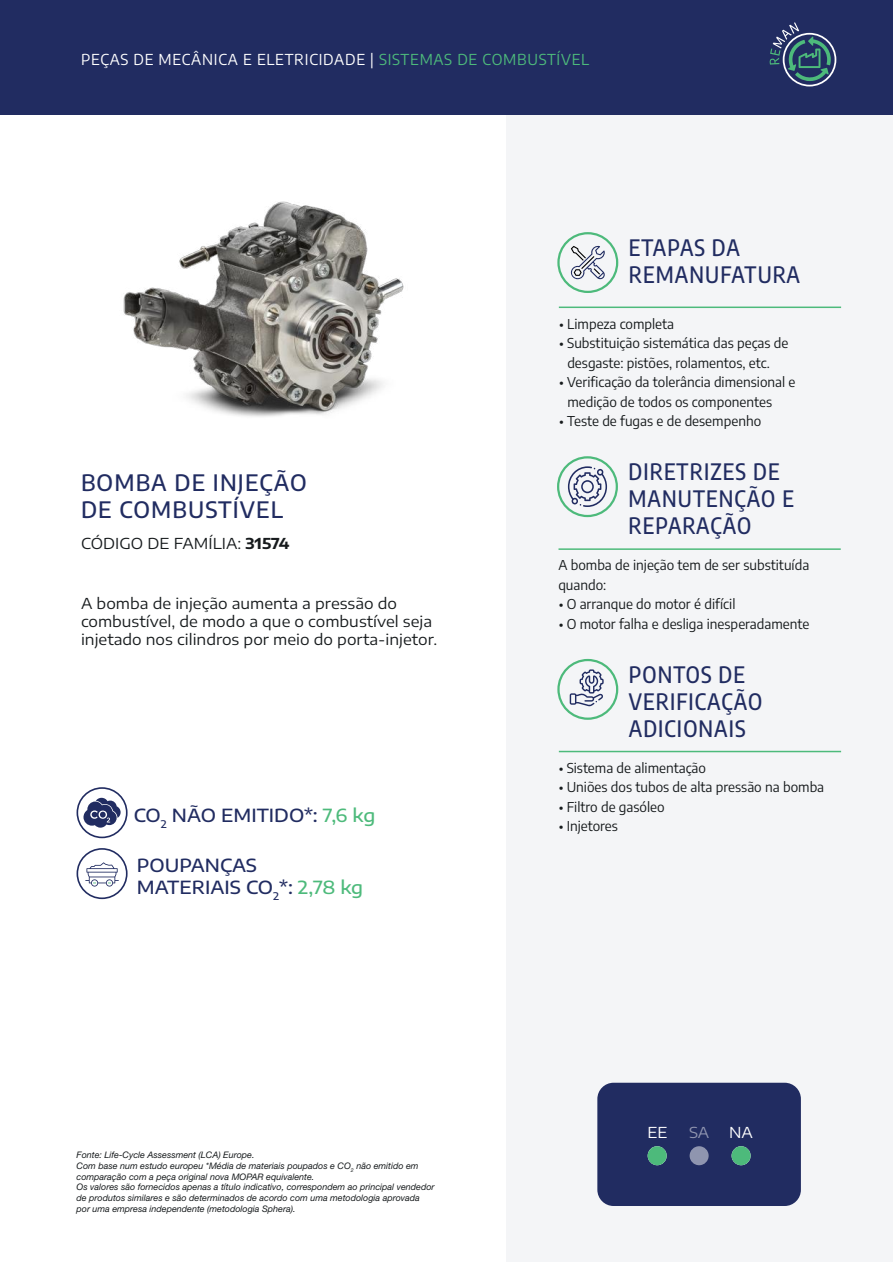
<style>
.page{position:relative;width:893px;height:1263px;background:#fff}
.page>*{position:absolute;margin:0;border:0;box-sizing:border-box;transform-origin:0 0}
.t1{font:500 22.5px/27px "Encode Sans Condensed";letter-spacing:.05em;color:#212c61}
.t2{font:500 22.5px/27px "Encode Sans";letter-spacing:.05em;color:#212c61}
.t3{font:500 18px/21.6px "Encode Sans Expanded";color:#212c61}
.t4{font:15px/18px "Encode Sans Expanded";color:#171b1d}
.t5{font:15px "Encode Sans";letter-spacing:.05em;color:#fff}
.t6{font:15px "Encode Sans Expanded";color:#fff}
.t7{font:13.5px/19.5px "Encode Sans";color:#171b1d}
.t8{font:italic 9px/10.8px "Helvetica Neue LT Pro";color:#171b1d}
.s1{color:#4dba7b}
.s2{font-weight:700}
</style>
<div class="page">
<div style="left:506px;top:114px;width:386px;height:1148px;background:#f4f5f7"></div>
<div style="left:597px;top:1083px;width:204px;height:123px;background:#212c61;border-radius:16px"></div>
<svg style="left:77px;top:788px;width:50px;height:49px"></svg>
<div style="left:77px;top:787px;width:51px;height:51px;border:2px solid #212c61;border-radius:50%"></div>
<svg style="left:83px;top:798px;width:38px;height:30px"></svg>
<div style="left:77px;top:848px;width:51px;height:51px;border:2px solid #212c61;border-radius:50%"></div>
<svg style="left:85px;top:862px;width:34px;height:24px"></svg>
<div style="left:0;top:0;width:893px;height:115px;background:#212c61"></div>
<svg style="left:770px;top:22px;width:66px;height:64px"></svg>
<div style="left:690px;top:1146px;width:19px;height:19px;background:#8f95af;border-radius:50%"></div>
<img style="left:123px;top:201px;width:281px;height:216px">
<svg style="left:571px;top:245px;width:34px;height:35px"></svg>
<div style="left:557px;top:232px;width:61px;height:61px;border:2px solid #4dba7b;border-radius:50%"></div>
<hr style="left:559px;top:307px;width:282px;height:1px;background:#4dba7b">
<div style="left:557px;top:456px;width:61px;height:61px;border:2px solid #4dba7b;border-radius:50%"></div>
<svg style="left:568px;top:466px;width:39px;height:41px"></svg>
<hr style="left:558px;top:548px;width:283px;height:2px;background:#4dba7b">
<div style="left:557px;top:659px;width:61px;height:61px;border:2px solid #4dba7b;border-radius:50%"></div>
<svg style="left:570px;top:669px;width:34px;height:37px"></svg>
<hr style="left:559px;top:751px;width:282px;height:1px;background:#4dba7b">
<div style="left:648px;top:1146px;width:19px;height:19px;background:#4dba7b;border-radius:50%"></div>
<div style="left:732px;top:1146px;width:19px;height:19px;background:#4dba7b;border-radius:50%"></div>
<p class="t5" style="left:81px;top:49px;width:510px">PEÇAS DE MECÂNICA E ELETRICIDADE | <span class="s1">SISTEMAS DE COMBUSTÍVEL</span></p>
<h1 class="t2" style="left:81px;top:468px;width:227px">BOMBA DE INJEÇÃO<br>DE COMBUSTÍVEL</h1>
<p class="t4" style="left:81px;top:533px;width:210px">CÓDIGO DE FAMÍLIA: <span class="s2">31574</span></p>
<p class="t4" style="left:81px;top:594px;width:358px">A bomba de injeção aumenta a pressão do combustível, de modo a que o combustível seja injetado nos cilindros por meio do porta-injetor.</p>
<h2 class="t3" style="left:134px;top:803px;width:243px">CO<sub>2</sub> NÃO EMITIDO*: <span class="s1">7,6 kg</span></h2>
<h2 class="t3" style="left:137px;top:854px;width:228px">POUPANÇAS<br>MATERIAIS CO<sub>2</sub>*: <span class="s1">2,78 kg</span></h2>
<p class="t8" style="left:77px;top:1149px;width:360px">Fonte: Life-Cycle Assessment (LCA) Europe.<br>Com base num estudo europeu *Média de materiais poupados e CO<sub>2</sub> não emitido em comparação com a peça original nova MOPAR equivalente.<br>Os valores são fornecidos apenas a título indicativo, correspondem ao principal vendedor de produtos similares e são determinados de acordo com uma metodologia aprovada por uma empresa independente (metodologia Sphera).</p>
<h1 class="t1" style="left:629px;top:233px;width:173px">ETAPAS DA<br>REMANUFATURA</h1>
<p class="t7" style="left:559px;top:313px;width:116px">• Limpeza completa</p>
<p class="t7" style="left:567px;top:333px;width:223px;text-indent:-8px">• Substituição sistemática das peças de desgaste: pistões, rolamentos, etc.</p>
<p class="t7" style="left:567px;top:372px;width:230px;text-indent:-8px">• Verificação da tolerância dimensional e medição de todos os componentes</p>
<p class="t7" style="left:559px;top:411px;width:203px">• Teste de fugas e de desempenho</p>
<h1 class="t1" style="left:628px;top:457px;width:167px">DIRETRIZES DE<br>MANUTENÇÃO E<br>REPARAÇÃO</h1>
<p class="t7" style="left:558px;top:555px;width:252px">A bomba de injeção tem de ser substituída quando:</p>
<p class="t7" style="left:559px;top:594px;width:178px">• O arranque do motor é difícil</p>
<p class="t7" style="left:559px;top:613px;width:252px">• O motor falha e desliga inesperadamente</p>
<h1 class="t1" style="left:629px;top:660px;width:135px">PONTOS DE<br>VERIFICAÇÃO<br>ADICIONAIS</h1>
<p class="t7" style="left:559px;top:757px;width:149px">• Sistema de alimentação</p>
<p class="t7" style="left:559px;top:777px;width:267px">• Uniões dos tubos de alta pressão na bomba</p>
<p class="t7" style="left:559px;top:796px;width:107px">• Filtro de gasóleo</p>
<p class="t7" style="left:559px;top:816px;width:61px">• Injetores</p>
<p class="t6" style="left:647px;top:1122px;width:22px">EE</p>
<p class="t6" style="left:689px;top:1122px;width:22px">SA</p>
<p class="t6" style="left:729px;top:1122px;width:25px">NA</p>
</div>
